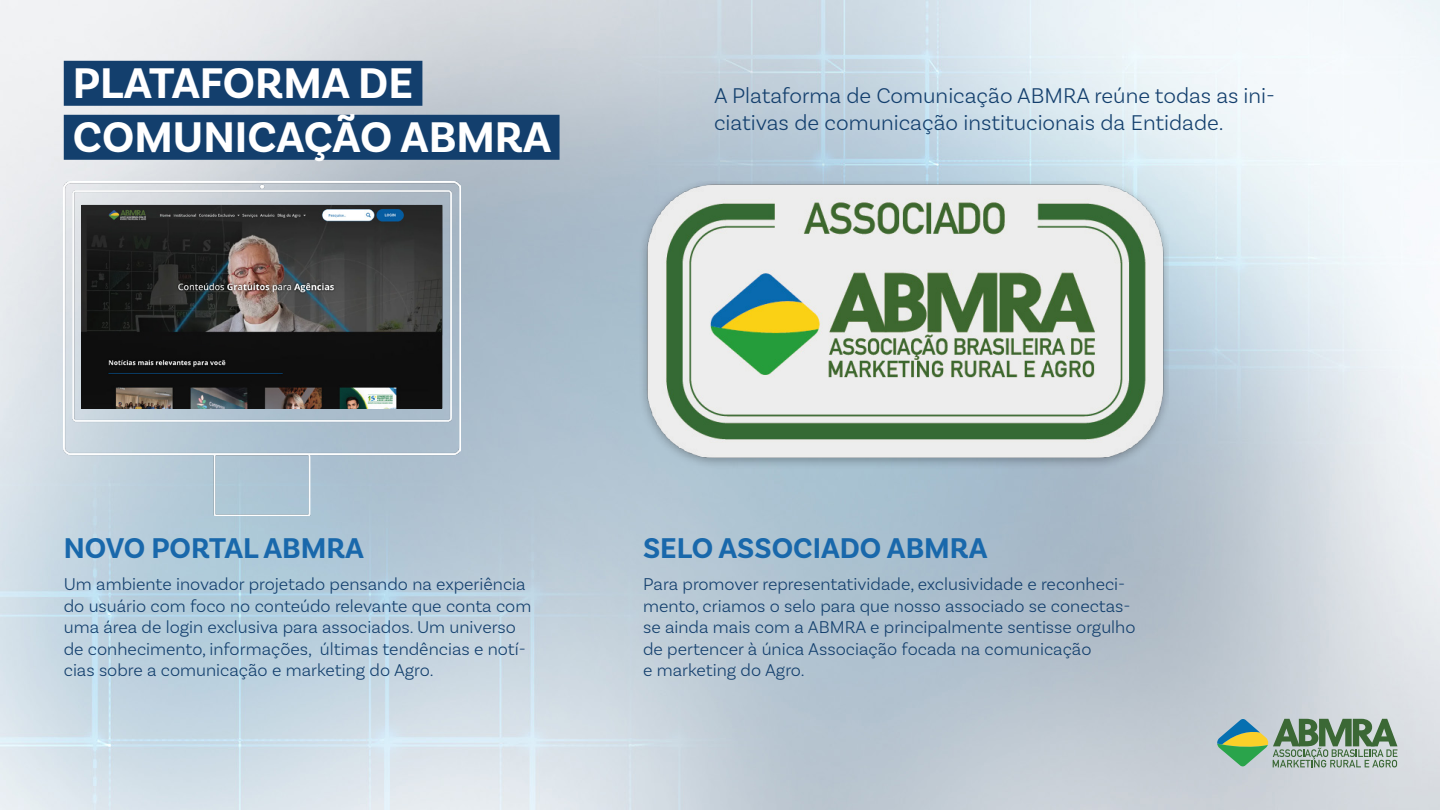
<style>
.page{position:relative;width:1440px;height:810px;background:#fff}
.page>*{position:absolute;margin:0;border:0;box-sizing:border-box;transform-origin:0 0}
.t1{font:700 45px/54px "Basic Sans";color:#fff}
.t2{font:700 30px "Basic Sans";color:#1968ab}
.t3{font:300 22.5px/27px "Basic Sans";color:#133f6d}
.t4{font:300 18px/21.6px "Basic Sans";color:#133f6d}
</style>
<div class="page">
<img style="left:0;top:0;width:1440px;height:810px">
<div style="left:64px;top:61px;width:358px;height:45px;background:#133f6d"></div>
<div style="left:64px;top:115px;width:496px;height:45px;background:#133f6d"></div>
<img style="left:64px;top:182px;width:397px;height:333px">
<img style="left:639px;top:182px;width:530px;height:289px">
<img style="left:82px;top:206px;width:360px;height:203px">
<svg style="left:1217px;top:719px;width:180px;height:48px;background:#8aa78d"></svg>
<h1 class="t1" style="left:73px;top:56px;width:480px">PLATAFORMA DE<br>COMUNICAÇÃO ABMRA</h1>
<p class="t3" style="left:714px;top:81px;width:562px">A Plataforma de Comunicação ABMRA reúne todas as ini&shy;ciativas de comunicação institucionais da Entidade.</p>
<h2 class="t2" style="left:64px;top:530px;width:302px">NOVO PORTAL ABMRA</h2>
<p class="t4" style="left:64px;top:573px;width:469px">Um ambiente inovador projetado pensando na experiência do usuário com foco no conteúdo relevante que conta com uma área de login exclusiva para associados. Um universo de conhecimento, informações, últimas tendências e notí&shy;cias sobre a comunicação e marketing do Agro.</p>
<h2 class="t2" style="left:643px;top:530px;width:346px">SELO ASSOCIADO ABMRA</h2>
<p class="t4" style="left:643px;top:573px;width:494px">Para promover representatividade, exclusividade e reconheci&shy;mento, criamos o selo para que nosso associado se conectas&shy;se ainda mais com a ABMRA e principalmente sentisse orgulho de pertencer à única Associação focada na comunicação<br>e marketing do Agro.</p>
</div>
